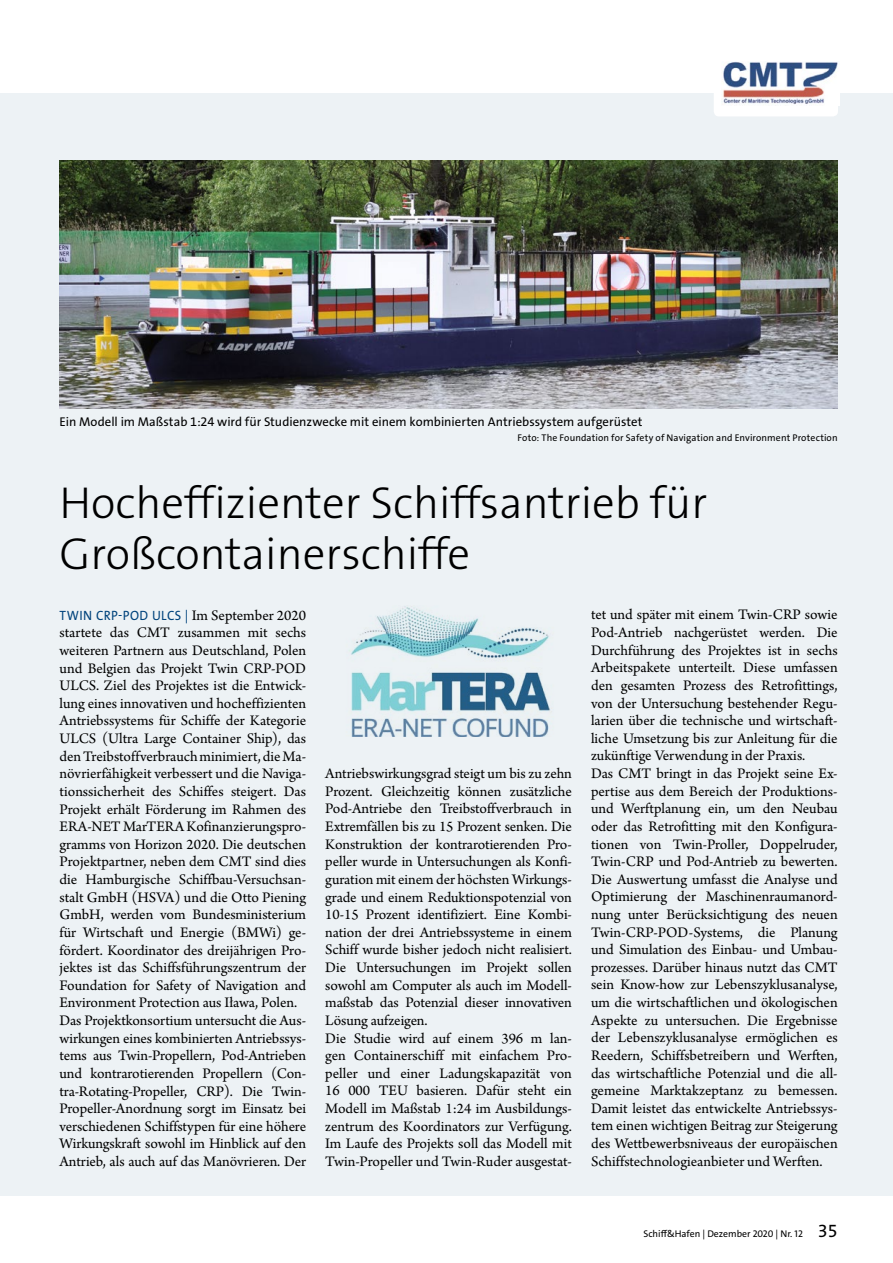
<style>
.page{position:relative;width:893px;height:1263px;background:#fff}
.page>*{position:absolute;margin:0;border:0;box-sizing:border-box;transform-origin:0 0}
.t1{font:300 45px/51px "The Sans Os F";color:#000}
.t2{font:15.3px/17.5px "Arno Pro";letter-spacing:-.005em;color:#000}
.t3{font:13.5px "The Sans Os F";letter-spacing:.025em;color:#00437c;scale:.95 1}
.t4{font:12.75px "The Sans Os F";color:#000}
.t5{font:9.75px "The Sans Os F";letter-spacing:.01em;color:#000}
.s1{font-family:"Arno Pro";font-size:15.3px;color:#000}
.s2{font-size:18px}
</style>
<div class="page">
<div style="left:0;top:94px;width:893px;height:1102px;background:#edf2f5"></div>
<img style="left:60px;top:160px;width:778px;height:248px">
<img style="left:349px;top:606px;width:203px;height:131px">
<div style="left:714px;top:9px;width:124px;height:107px;background:#fff;border-radius:5px"></div>
<img style="left:721px;top:62px;width:119px;height:43px">
<p class="t4" style="left:60px;top:413px;width:585px">Ein Modell im Maßstab 1:24 wird für Studienzwecke mit einem kombinierten Antriebssystem aufgerüstet</p>
<p class="t5" style="left:517px;top:431px;width:322px">Foto: The Foundation for Safety of Navigation and Environment Protection</p>
<h1 class="t1" style="left:60px;top:477px;width:649px">Hocheffizienter Schiffsantrieb für<br>Großcontainerschiffe</h1>
<p class="t3" style="left:60px;top:606px;width:261px">TWIN CRP-POD ULCS | <span class="s1">Im September 2020</span></p>
<p class="t2" style="left:60px;top:625px;width:248px">startete das CMT zusammen mit sechs weiteren Partnern aus Deutschland, Polen und Belgien das Projekt Twin CRP-POD ULCS. Ziel des Projektes ist die Entwick&shy;lung eines innovativen und hocheffizienten Antriebssystems für Schiffe der Kategorie ULCS (Ultra Large Container Ship), das den Treibstoffverbrauch minimiert, die Ma&shy;növrierfähigkeit verbessert und die Naviga&shy;tionssicherheit des Schiffes steigert. Das Projekt erhält Förderung im Rahmen des ERA-NET MarTERA Kofinanzierungspro&shy;gramms von Horizon 2020. Die deutschen Projektpartner, neben dem CMT sind dies die Hamburgische Schiffbau-Versuchsan&shy;stalt GmbH (HSVA) und die Otto Piening GmbH, werden vom Bundesministerium für Wirtschaft und Energie (BMWi) ge&shy;fördert. Koordinator des dreijährigen Pro&shy;jektes ist das Schiffsführungszentrum der Foundation for Safety of Navigation and Environment Protection aus Iława, Polen.<br>Das Projektkonsortium untersucht die Aus&shy;wirkungen eines kombinierten Antriebssys&shy;tems aus Twin-Propellern, Pod-Antrieben und kontrarotierenden Propellern (Con&shy;tra-Rotating-Propeller, CRP). Die Twin-Propeller-Anordnung sorgt im Einsatz bei verschiedenen Schiffstypen für eine höhere Wirkungskraft sowohl im Hinblick auf den Antrieb, als auch auf das Manövrieren. Der</p>
<p class="t2" style="left:325px;top:766px;width:248px">Antriebswirkungsgrad steigt um bis zu zehn Prozent. Gleichzeitig können zusätzliche Pod-Antriebe den Treibstoffverbrauch in Extremfällen bis zu 15 Prozent senken. Die Konstruktion der kontrarotierenden Pro&shy;peller wurde in Untersuchungen als Konfi&shy;guration mit einem der höchsten Wirkungs&shy;grade und einem Reduktionspotenzial von 10-15 Prozent identifiziert. Eine Kombi&shy;nation der drei Antriebssysteme in einem Schiff wurde bisher jedoch nicht realisiert.<br>Die Untersuchungen im Projekt sollen sowohl am Computer als auch im Modell&shy;maßstab das Potenzial dieser innovativen Lösung aufzeigen.<br>Die Studie wird auf einem 396 m lan&shy;gen Containerschiff mit einfachem Pro&shy;peller und einer Ladungskapazität von 16 000 TEU basieren. Dafür steht ein Modell im Maßstab 1:24 im Ausbildungs&shy;zentrum des Koordinators zur Verfügung.<br>Im Laufe des Projekts soll das Modell mit Twin-Propeller und Twin-Ruder ausgestat-</p>
<p class="t2" style="left:591px;top:607px;width:248px">tet und später mit einem Twin-CRP sowie Pod-Antrieb nachgerüstet werden. Die Durchführung des Projektes ist in sechs Arbeitspakete unterteilt. Diese umfassen den gesamten Prozess des Retrofittings, von der Untersuchung bestehender Regu&shy;larien über die technische und wirtschaft&shy;liche Umsetzung bis zur Anleitung für die zukünftige Verwendung in der Praxis.<br>Das CMT bringt in das Projekt seine Ex&shy;pertise aus dem Bereich der Produktions&shy;und Werftplanung ein, um den Neubau oder das Retrofitting mit den Konfigura&shy;tionen von Twin-Proller, Doppelruder, Twin-CRP und Pod-Antrieb zu bewerten.<br>Die Auswertung umfasst die Analyse und Optimierung der Maschinenraumanord&shy;nung unter Berücksichtigung des neuen Twin-CRP-POD-Systems, die Planung und Simulation des Einbau- und Umbau&shy;prozesses. Darüber hinaus nutzt das CMT sein Know-how zur Lebenszyklusanalyse, um die wirtschaftlichen und ökologischen Aspekte zu untersuchen. Die Ergebnisse der Lebenszyklusanalyse ermöglichen es Reedern, Schiffsbetreibern und Werften, das wirtschaftliche Potenzial und die all&shy;gemeine Marktakzeptanz zu bemessen.<br>Damit leistet das entwickelte Antriebssys&shy;tem einen wichtigen Beitrag zur Steigerung des Wettbewerbsniveaus der europäischen Schiffstechnologieanbieter und Werften.</p>
<p class="t5" style="left:643px;top:1228px;width:196px">Schiff&amp;Hafen | Dezember 2020 | Nr. 12 <span class="s2">35</span></p>
</div>
